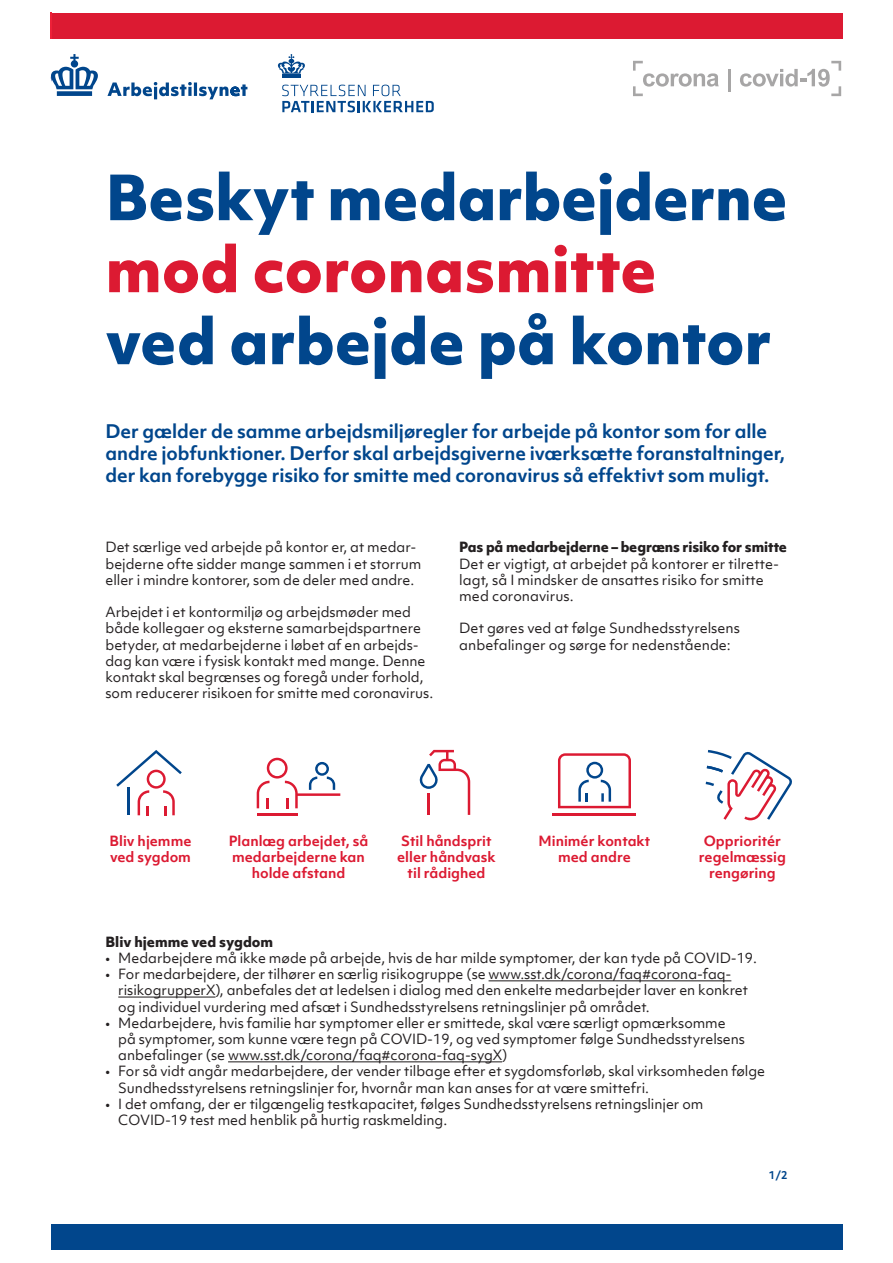
<style>
.page{position:relative;width:893px;height:1263px;background:#fff}
.page>*{position:absolute;margin:0;border:0;box-sizing:border-box;transform-origin:0 0}
.t1{font:800 60px/72px "Objektiv Mk 1";color:#01468c}
.t2{font:700 18px/21.6px "Objektiv Mk 1";letter-spacing:-.005em;color:#01468c}
.t3{font:13.5px/16.2px "Objektiv Mk 1";letter-spacing:-.005em;color:#231f20}
.t4{font:700 13.5px/16.2px "Objektiv Mk 1";color:#dc1a32;text-align:center}
.t5{font:800 13.5px "Objektiv Mk 1";letter-spacing:-.01em;color:#231f20}
.t6{font:700 10.5px "Objektiv Mk 1";color:#01468c}
.s1{color:#dc1a32}
</style>
<div class="page">
<div style="left:51px;top:13px;width:792px;height:25px;background:#dc1a32"></div>
<div style="left:51px;top:1225px;width:792px;height:25px;background:#01468c"></div>
<svg style="left:51px;top:13px;width:1px;height:25px"></svg>
<hr style="left:489px;top:980px;width:242px;height:1px;background:#231f20">
<hr style="left:118px;top:996px;width:98px;height:1px;background:#231f20">
<hr style="left:228px;top:1061px;width:274px;height:1px;background:#231f20">
<svg style="left:116px;top:750px;width:66px;height:65px"></svg>
<hr style="left:257px;top:813px;width:41px;height:2px;background:#dc1a32">
<svg style="left:257px;top:758px;width:83px;height:50px"></svg>
<svg style="left:419px;top:750px;width:51px;height:65px"></svg>
<hr style="left:427px;top:793px;width:3px;height:22px;background:#dc1a32">
<hr style="left:553px;top:813px;width:83px;height:2px;background:#dc1a32">
<svg style="left:558px;top:753px;width:73px;height:55px"></svg>
<svg style="left:706px;top:750px;width:86px;height:70px"></svg>
<svg style="left:107px;top:82px;width:140px;height:17px"></svg>
<svg style="left:51px;top:54px;width:47px;height:42px"></svg>
<svg style="left:633px;top:61px;width:86px;height:35px"></svg>
<hr style="left:728px;top:69px;width:3px;height:22px;background:#231f20">
<svg style="left:740px;top:61px;width:101px;height:35px"></svg>
<hr style="left:282px;top:74px;width:18px;height:4px;background:#01468c">
<svg style="left:278px;top:54px;width:27px;height:20px"></svg>
<svg style="left:282px;top:85px;width:152px;height:27px"></svg>
<p class="t1" style="left:106px;top:160px;width:683px">Beskyt medarbejderne <span class="s1">mod coronasmitte<br></span>ved arbejde på kontor</p>
<p class="t2" style="left:106px;top:420px;width:681px">Der gælder de samme arbejdsmiljøregler for arbejde på kontor som for alle andre jobfunktioner. Derfor skal arbejdsgiverne iværksætte foranstaltninger, der kan forebygge risiko for smitte med coronavirus så effektivt som muligt.</p>
<p class="t3" style="left:106px;top:539px;width:317px">Det særlige ved arbejde på kontor er, at medar&shy;bejderne ofte sidder mange sammen i et storrum eller i mindre kontorer, som de deler med andre.</p>
<p class="t3" style="left:106px;top:604px;width:329px">Arbejdet i et kontormiljø og arbejdsmøder med både kollegaer og eksterne samarbejdspartnere betyder, at medarbejderne i løbet af en arbejds&shy;dag kan være i fysisk kontakt med mange. Denne kontakt skal begrænses og foregå under forhold, som reducerer risikoen for smitte med coronavirus.</p>
<p class="t5" style="left:459px;top:537px;width:329px">Pas på medarbejderne – begræns risiko for smitte</p>
<p class="t3" style="left:459px;top:555px;width:321px">Det er vigtigt, at arbejdet på kontorer er tilrette&shy;lagt, så I mindsker de ansattes risiko for smitte med coronavirus.</p>
<p class="t3" style="left:459px;top:620px;width:282px">Det gøres ved at følge Sundhedsstyrelsens anbefalinger og sørge for nedenstående:</p>
<p class="t4" style="left:110px;top:832px;width:83px;text-align:left">Bliv hjemme ved sygdom</p>
<p class="t4" style="left:229px;top:832px;width:141px">Planlæg arbejdet, så medarbejderne kan holde afstand</p>
<p class="t4" style="left:401px;top:832px;width:92px">Stil håndsprit</p>
<p class="t4" style="left:397px;top:849px;width:100px">eller håndvask</p>
<p class="t4" style="left:408px;top:865px;width:79px">til rådighed</p>
<p class="t4" style="left:538px;top:832px;width:113px">Minimér kontakt med andre</p>
<p class="t4" style="left:704px;top:832px;width:79px">Opprioritér</p>
<p class="t4" style="left:699px;top:849px;width:89px">regelmæssig</p>
<p class="t4" style="left:709px;top:865px;width:68px">rengøring</p>
<p class="t5" style="left:106px;top:932px;width:169px">Bliv hjemme ved sygdom</p>
<p class="t3" style="left:106px;top:949px;width:653px">• Medarbejdere må ikke møde på arbejde, hvis de har milde symptomer, der kan tyde på COVID-19.</p>
<p class="t3" style="left:118px;top:966px;width:631px;text-indent:-13px">• For medarbejdere, der tilhører en særlig risikogruppe (se www.sst.dk/corona/faq#corona-faq-- risikogrupperX), anbefales det at ledelsen i dialog med den enkelte medarbejder laver en konkret og individuel vurdering med afsæt i Sundhedsstyrelsens retningslinjer på området.</p>
<p class="t3" style="left:118px;top:1014px;width:628px;text-indent:-13px">• Medarbejdere, hvis familie har symptomer eller er smittede, skal være særligt opmærksomme på symptomer, som kunne være tegn på COVID-19, og ved symptomer følge Sundhedsstyrelsens anbefalinger (se www.sst.dk/corona/faq#corona-faq-sygX)</p>
<p class="t3" style="left:118px;top:1063px;width:648px;text-indent:-13px">• For så vidt angår medarbejdere, der vender tilbage efter et sygdomsforløb, skal virksomheden følge<br>Sundhedsstyrelsens retningslinjer for, hvornår man kan anses for at være smittefri.</p>
<p class="t3" style="left:118px;top:1095px;width:587px;text-indent:-13px">• I det omfang, der er tilgængelig testkapacitet, følges Sundhedsstyrelsens retningslinjer om<br>COVID-19 test med henblik på hurtig raskmelding.</p>
<p class="t6" style="left:769px;top:1167px;width:20px">1/2</p>
</div>
